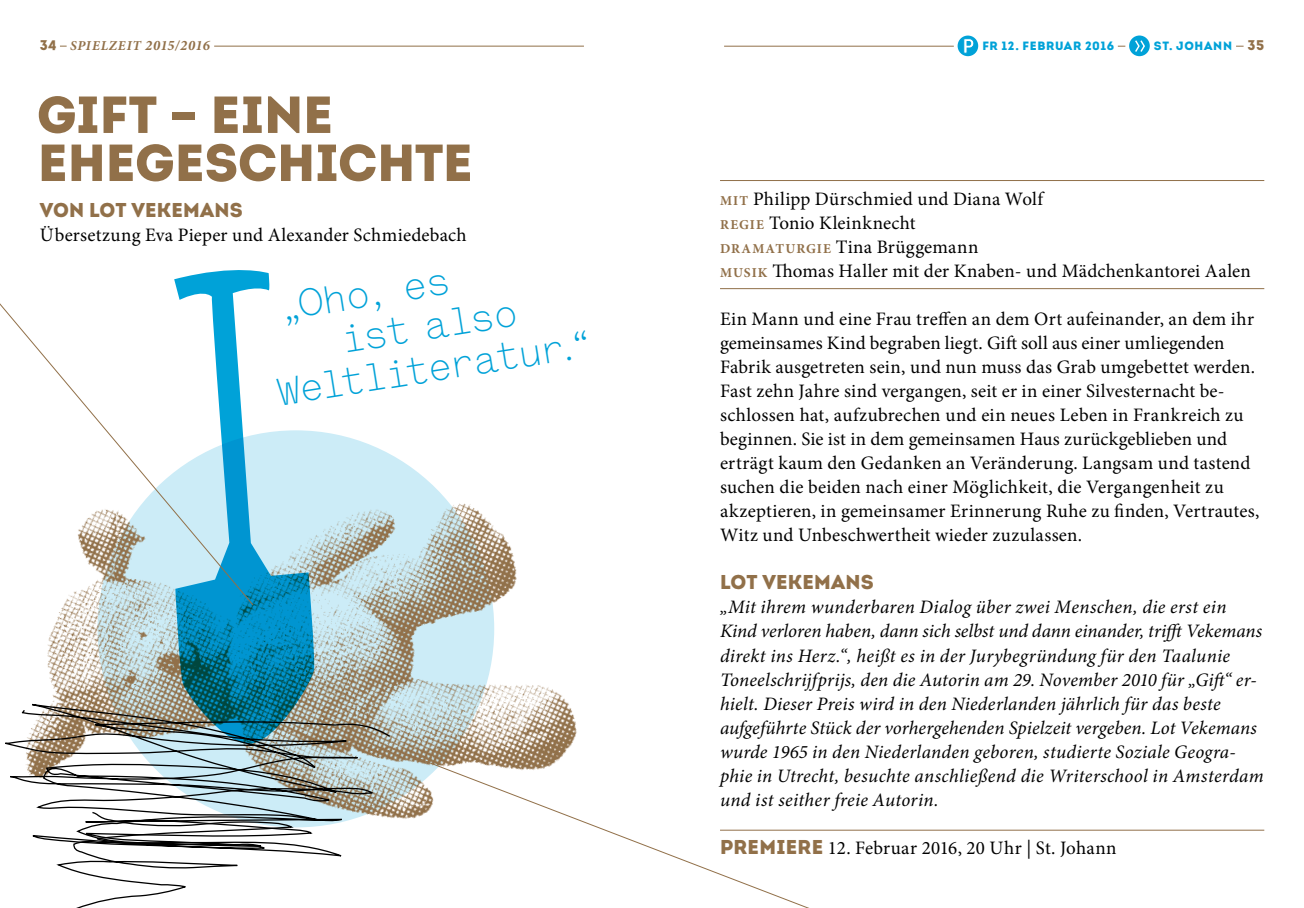
<style>
.page{position:relative;width:1304px;height:908px;background:#fff}
.page>*{position:absolute;margin:0;border:0;box-sizing:border-box;transform-origin:0 0}
.t1{font:900 52px/48px "Intro";letter-spacing:-.005em;color:#917049}
.t2{font:39.2px "Lettera";color:#00a2d8}
.t3{font:900 20px "Intro";letter-spacing:.01em;color:#917049}
.t4{font:19px/24px "Minion Pro";letter-spacing:.01em;color:#000}
.t5{font:italic 19px/24px "Minion Pro";letter-spacing:.01em;color:#000}
.t6{font:italic 700 13.6px "Minion Pro";letter-spacing:.06em;color:#917049}
.t7{font:900 12px "Intro";letter-spacing:.055em;color:#00a2d8}
.s1{font-family:"Intro";font-weight:900;font-style:normal;font-size:14px}
.s2{font-size:14.4px}
.s3{font-size:14px;color:#917049}
.s4{font-weight:700;font-size:13.6px;color:#917049}
.s5{font-family:"Intro";font-weight:900;font-size:20px;color:#917049}
</style>
<div class="page">
<hr style="left:214px;top:46px;width:370px;height:1px;background:#917049">
<hr style="left:724px;top:46px;width:230px;height:1px;background:#917049">
<div style="left:958px;top:36px;width:20px;height:20px;background:#00a2d8;border-radius:50%"></div>
<svg style="left:963px;top:38px;width:12px;height:16px"></svg>
<div style="left:1129px;top:35px;width:21px;height:21px;background:#00a2d8;border-radius:50%"></div>
<svg style="left:1135px;top:40px;width:10px;height:12px"></svg>
<hr style="left:720px;top:288px;width:544px;height:1px;background:#917049">
<hr style="left:720px;top:829px;width:544px;height:1px;background:#917049">
<hr style="left:720px;top:180px;width:544px;height:1px;background:#917049">
<img style="left:47px;top:431px;width:530px;height:388px">
<svg style="left:5px;top:698px;width:386px;height:159px"></svg>
<svg style="left:174px;top:270px;width:141px;height:474px"></svg>
<svg style="left:0;top:270px;width:254px;height:336px"></svg>
<svg style="left:407px;top:752px;width:468px;height:155px"></svg>
<svg style="left:54px;top:810px;width:242px;height:97px"></svg>
<p class="t6" style="left:40px;top:36px;width:172px"><span class="s1">34</span> SPIELZEIT <span class="s2">2015/2016</span></p>
<p class="t7" style="left:982px;top:38px;width:133px">FR 12. FEBRUAR 2016</p>
<p class="t7" style="left:1154px;top:38px;width:112px">ST. JOHANN <span class="s3">35</span></p>
<h1 class="t1" style="left:37px;top:90px;width:437px">GIFT – EINE<br>EHEGESCHICHTE</h1>
<p class="t3" style="left:40px;top:197px;width:204px">VON LOT VEKEMANS</p>
<p class="t4" style="left:40px;top:223px;width:428px">Übersetzung Eva Pieper und Alexander Schmiedebach</p>
<h2 class="t2" style="left:275px;top:286px;width:175px;rotate:-9deg">„Oho, es</h2>
<h2 class="t2" style="left:338px;top:318px;width:180px;rotate:-9deg">ist also</h2>
<h2 class="t2" style="left:273px;top:371px;width:323px;rotate:-9deg">Weltliteratur.“</h2>
<p class="t4" style="left:720px;top:187px;width:532px"><span class="s4">MIT</span> Philipp Dürschmied und Diana Wolf<br><span class="s4">REGIE</span> Tonio Kleinknecht<br><span class="s4">DRAMATURGIE</span> Tina Brüggemann<br><span class="s4">MUSIK</span> Thomas Haller mit der Knaben- und Mädchenkantorei Aalen</p>
<p class="t4" style="left:720px;top:307px;width:541px">Ein Mann und eine Frau treffen an dem Ort aufeinander, an dem ihr gemeinsames Kind begraben liegt. Gift soll aus einer umliegenden Fabrik ausgetreten sein, und nun muss das Grab umgebettet werden.<br>Fast zehn Jahre sind vergangen, seit er in einer Silvesternacht be&shy;schlossen hat, aufzubrechen und ein neues Leben in Frankreich zu beginnen. Sie ist in dem gemeinsamen Haus zurückgeblieben und erträgt kaum den Gedanken an Veränderung. Langsam und tastend suchen die beiden nach einer Möglichkeit, die Vergangenheit zu akzeptieren, in gemeinsamer Erinnerung Ruhe zu finden, Vertrautes, Witz und Unbeschwertheit wieder zuzulassen.</p>
<p class="t3" style="left:720px;top:569px;width:155px">LOT VEKEMANS</p>
<p class="t5" style="left:720px;top:595px;width:545px">„Mit ihrem wunderbaren Dialog über zwei Menschen, die erst ein Kind verloren haben, dann sich selbst und dann einander, trifft Vekemans direkt ins Herz.“, heißt es in der Jurybegründung für den Taalunie Toneelschrijfprijs, den die Autorin am 29. November 2010 für „Gift“ er&shy;hielt. Dieser Preis wird in den Niederlanden jährlich für das beste aufgeführte Stück der vorhergehenden Spielzeit vergeben. Lot Vekemans wurde 1965 in den Niederlanden geboren, studierte Soziale Geogra&shy;phie in Utrecht, besuchte anschließend die Writerschool in Amsterdam und ist seither freie Autorin.</p>
<p class="t4" style="left:720px;top:835px;width:398px"><span class="s5">PREMIERE</span> 12. Februar 2016, 20 Uhr | St. Johann</p>
</div>
